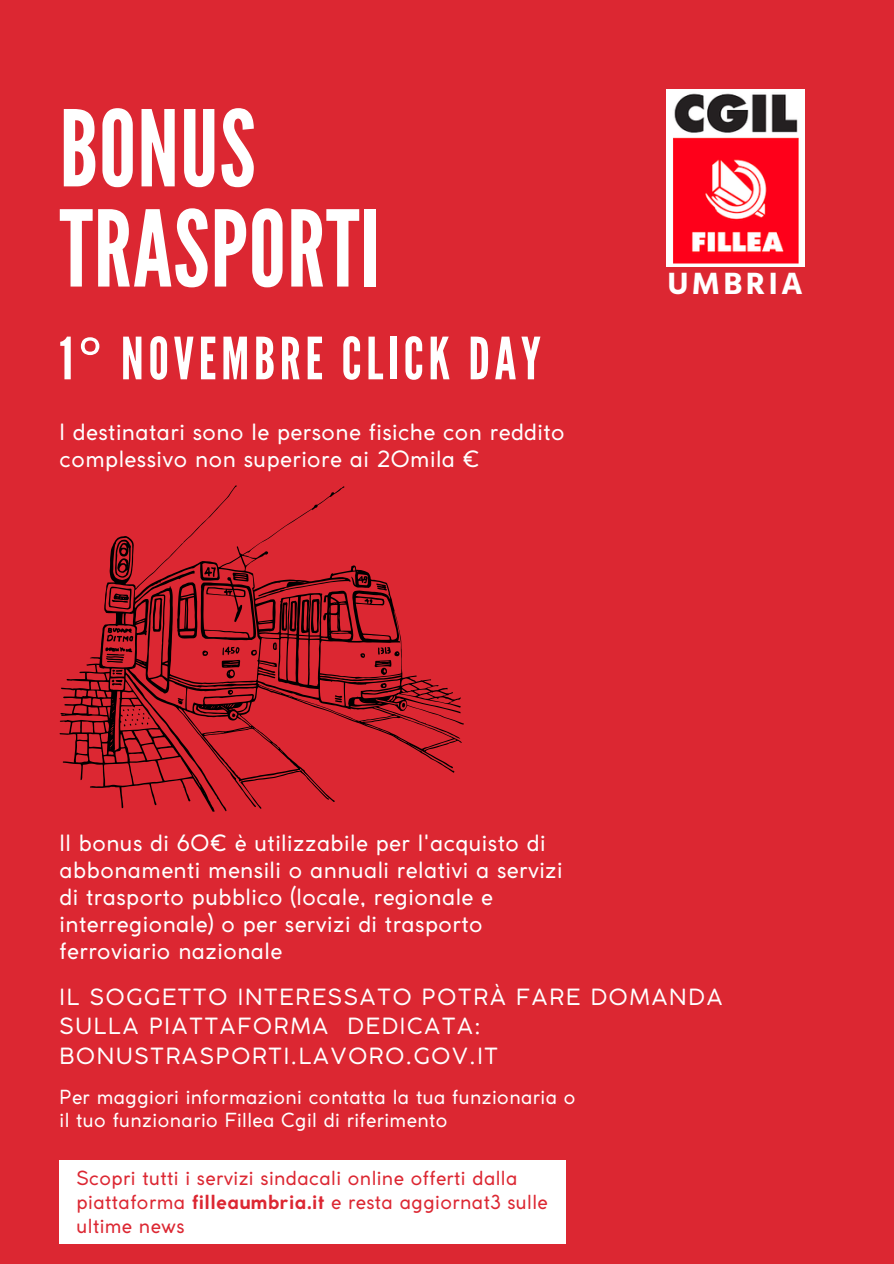
<style>
.page{position:relative;width:894px;height:1264px;background:#fff}
.page>*{position:absolute;margin:0;border:0;box-sizing:border-box;transform-origin:0 0}
.t1{font:105.3px/100.2px "League Gothic";letter-spacing:.01em;color:#fff}
.t2{font:58.05px "League Gothic";letter-spacing:.08em;color:#fff}
.t3{font:700 31.65px "Hind Vadodara";letter-spacing:.1em;color:#fff}
.t4{font:22.2px/27px "Coco Gothic";letter-spacing:.02em;color:#fff}
.t5{font:22.05px/29.2px "Coco Gothic";letter-spacing:.08em;color:#fff}
.t6{font:19.2px/23.7px "Coco Gothic";letter-spacing:.02em;color:#dc2732}
.t7{font:19.2px/23.7px "Coco Gothic";letter-spacing:.02em;color:#fff}
.s1{font-family:"Noto Sans"}
.s2{font-weight:700}
</style>
<div class="page">
<div style="left:0;top:0;width:893px;height:1263px;background:#dc2732"></div>
<svg style="left:60px;top:485px;width:403px;height:326px"></svg>
<img style="left:666px;top:89px;width:138px;height:177px">
<div style="left:60px;top:1160px;width:506px;height:83px;background:#fff"></div>
<p class="t1" style="left:60px;top:101px;width:322px">BONUS<br>TRASPORTI</p>
<p class="t2" style="left:60px;top:325px;width:482px">1<span class="s1">°</span> NOVEMBRE CLICK DAY</p>
<p class="t4" style="left:60px;top:420px;width:506px">I destinatari sono le persone fisiche con reddito complessivo non superiore ai 20mila €</p>
<p class="t3" style="left:667px;top:258px;width:137px">UMBRIA</p>
<p class="t4" style="left:60px;top:831px;width:504px">Il bonus di 60€ è utilizzabile per l'acquisto di abbonamenti mensili o annuali relativi a servizi di trasporto pubblico (locale, regionale e interregionale) o per servizi di trasporto ferroviario nazionale</p>
<p class="t5" style="left:60px;top:984px;width:664px">IL SOGGETTO INTERESSATO POTRÀ FARE DOMANDA<br>SULLA PIATTAFORMA DEDICATA:</p>
<p class="t5" style="left:60px;top:1042px;width:440px">BONUSTRASPORTI.LAVORO.GOV.IT</p>
<p class="t7" style="left:60px;top:1086px;width:517px">Per maggiori informazioni contatta la tua funzionaria o il tuo funzionario Fillea Cgil di riferimento</p>
<p class="t6" style="left:77px;top:1168px;width:472px">Scopri tutti i servizi sindacali online offerti dalla piattaforma <span class="s2">filleaumbria.it</span> e resta aggiornat3 sulle ultime news</p>
</div>
